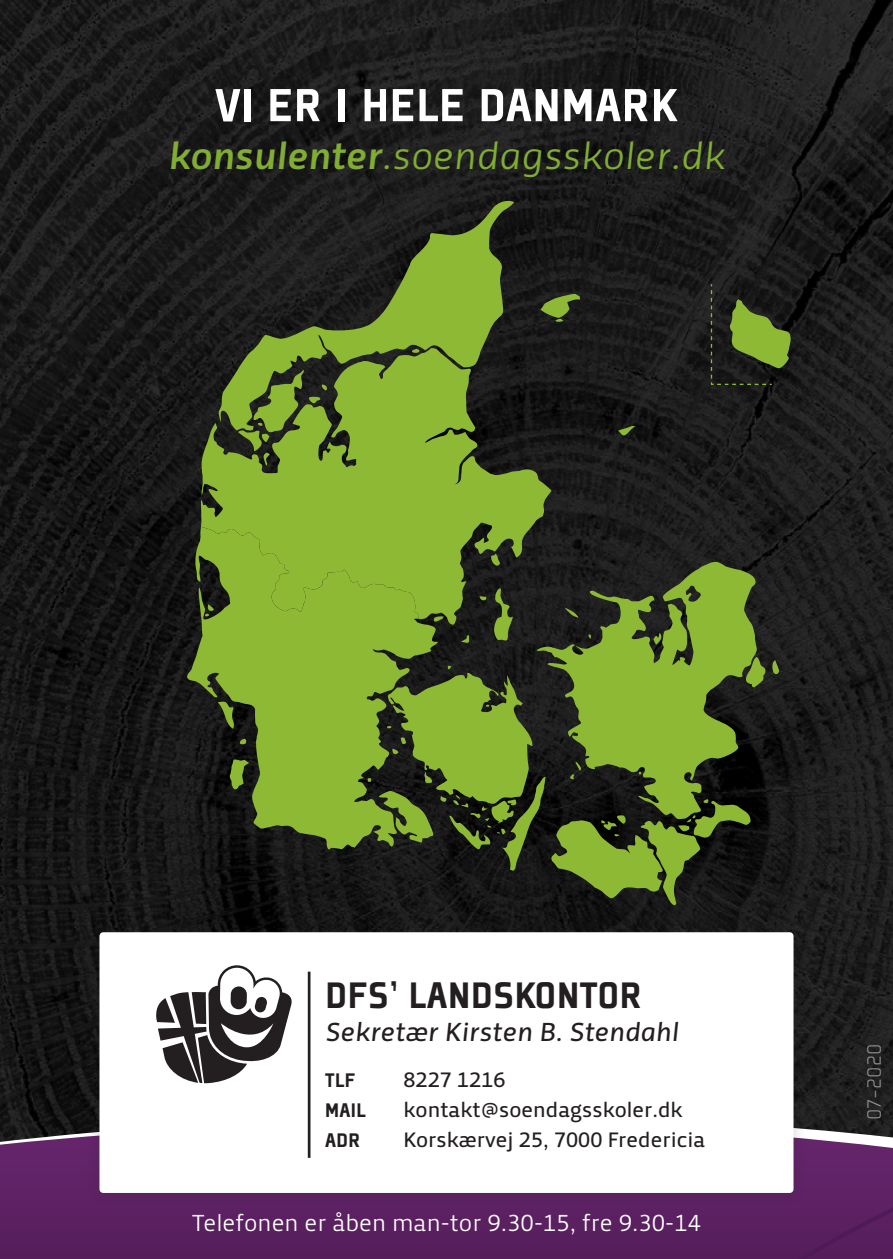
<style>
.page{position:relative;width:893px;height:1259px;background:#fff}
.page>*{position:absolute;margin:0;border:0;box-sizing:border-box;transform-origin:0 0}
.t1{font:900 51px "Plexes Pro";letter-spacing:.015em;color:#fff}
.t2{font:900 40.5px "Plexes Pro";letter-spacing:.015em;color:#231f20}
.t3{font:39px "Priva One Italic Pro";color:#80ad32}
.t4{font:27px "Priva Two Italic Pro";color:#231f20}
.t5{font:24px "Priva One Pro";color:#fff}
.t6{font:21.6px "Priva Two Pro";color:#231f20}
.t7{font:900 21.6px "Plexes Pro";letter-spacing:.015em;color:#231f20}
.t8{font:300 21px "Plexes Pro";color:#939598}
.s1{font-family:"Priva Three Italic Pro"}
</style>
<div class="page">
<img style="left:0;top:0;width:893px;height:1084px">
<svg style="left:0;top:1084px;width:893px;height:38px;background:#191919"></svg>
<svg style="left:0;top:1125px;width:893px;height:134px;background:#5b2460"></svg>
<div style="left:85px;top:917px;width:722px;height:290px;background:#231f20;opacity:.2"></div>
<div style="left:99px;top:932px;width:694px;height:261px;background:#fff;border-radius:4px"></div>
<svg style="left:156px;top:965px;width:136px;height:118px"></svg>
<hr style="left:308px;top:971px;width:2px;height:186px;background:#231f20">
<svg style="left:494px;top:624px;width:19px;height:16px"></svg>
<svg style="left:201px;top:348px;width:350px;height:276px;background:#627e2a"></svg>
<svg style="left:187px;top:526px;width:251px;height:323px;background:#71932d"></svg>
<svg style="left:461px;top:634px;width:8px;height:9px"></svg>
<svg style="left:368px;top:778px;width:3px;height:4px"></svg>
<svg style="left:434px;top:616px;width:10px;height:6px"></svg>
<svg style="left:205px;top:604px;width:9px;height:12px"></svg>
<svg style="left:540px;top:294px;width:40px;height:28px"></svg>
<svg style="left:219px;top:201px;width:295px;height:230px;background:#4a5c26"></svg>
<svg style="left:618px;top:426px;width:17px;height:9px"></svg>
<svg style="left:412px;top:349px;width:7px;height:4px"></svg>
<svg style="left:230px;top:759px;width:19px;height:30px"></svg>
<svg style="left:218px;top:701px;width:16px;height:27px"></svg>
<svg style="left:238px;top:370px;width:89px;height:95px;background:#65812c"></svg>
<svg style="left:757px;top:657px;width:8px;height:30px"></svg>
<svg style="left:772px;top:660px;width:7px;height:14px"></svg>
<svg style="left:536px;top:562px;width:221px;height:257px;background:#566d27"></svg>
<svg style="left:551px;top:799px;width:199px;height:106px;background:#43551f"></svg>
<svg style="left:379px;top:666px;width:166px;height:204px;background:#4e6324"></svg>
<svg style="left:710px;top:284px;width:81px;height:102px;background:#3c4a21"></svg>
<p class="t1" style="left:215px;top:73px;width:465px">VI ER I HELE DANMARK</p>
<p class="t3" style="left:168px;top:131px;width:558px"><span class="s1">konsulenter</span>.soendagsskoler.dk</p>
<p class="t2" style="left:325px;top:970px;width:318px">DFS’ LANDSKONTOR</p>
<p class="t4" style="left:325px;top:1015px;width:355px">Sekretær Kirsten B. Stendahl</p>
<p class="t7" style="left:325px;top:1067px;width:32px">TLF</p>
<p class="t6" style="left:403px;top:1066px;width:104px">8227 1216</p>
<p class="t7" style="left:325px;top:1097px;width:42px">MAIL</p>
<p class="t6" style="left:403px;top:1096px;width:281px">kontakt@soendagsskoler.dk</p>
<p class="t7" style="left:325px;top:1126px;width:37px">ADR</p>
<p class="t6" style="left:403px;top:1125px;width:303px">Korskærvej 25, 7000 Fredericia</p>
<p class="t5" style="left:192px;top:1207px;width:511px">Telefonen er åben man-tor 9.30-15, fre 9.30-14</p>
<p class="t8" style="left:861px;top:1120px;width:78px;rotate:-90deg">07-2020</p>
</div>
